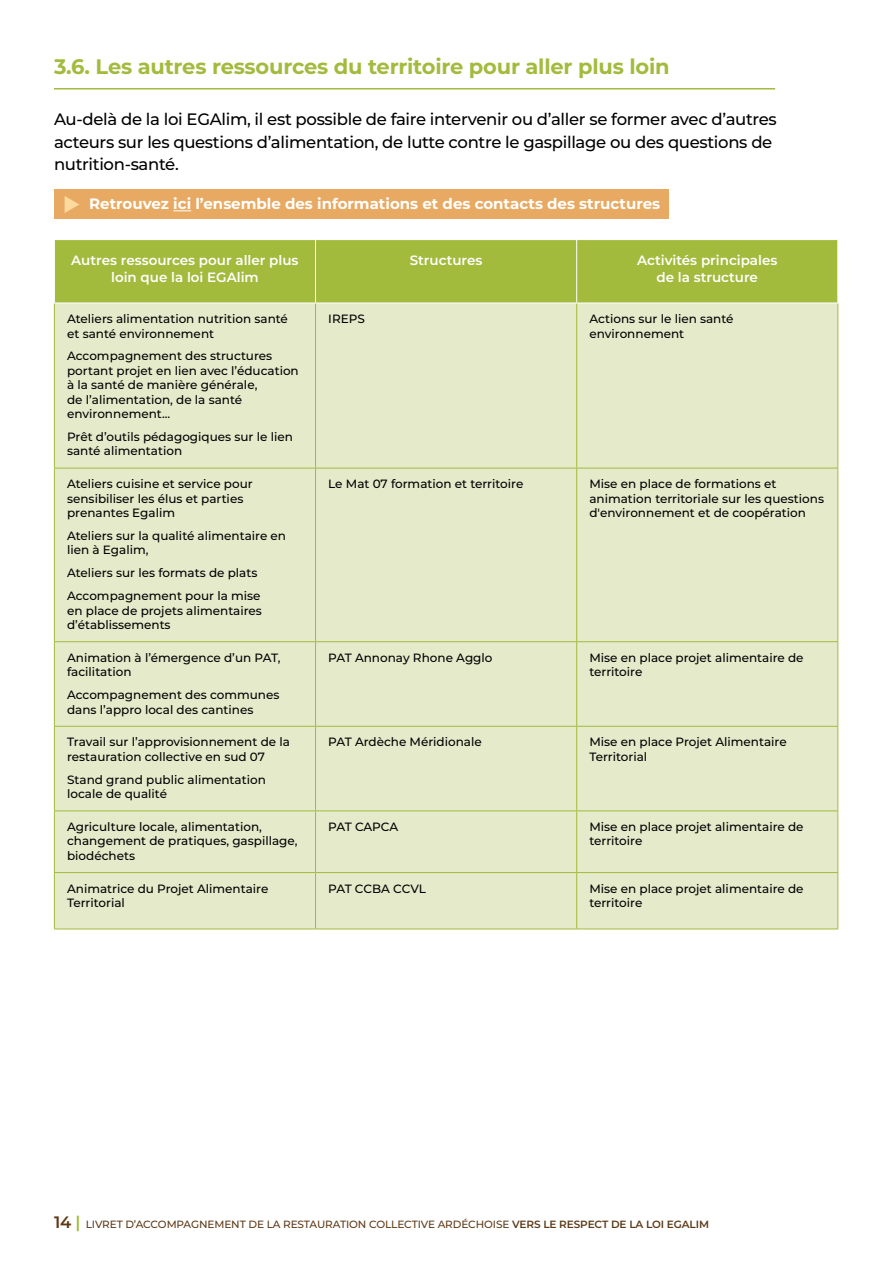
<style>
.page{position:relative;width:893px;height:1263px;background:#fff}
.page>*{position:absolute;margin:0;border:0;box-sizing:border-box;transform-origin:0 0}
.t1{font:700 21px "Montserrat";letter-spacing:-.01em;color:#a2bb3d}
.t2{font:500 16.5px/22.5px "Montserrat";letter-spacing:-.02em;color:#000}
.t3{font:700 15px "Montserrat";color:#fff}
.t4{font:600 13.5px/16.2px "Montserrat";color:#fff;text-align:center}
.t5{font:500 12px/14.4px "Montserrat";color:#000}
.t6{font:500 10.5px "Montserrat";letter-spacing:-.01em;color:#5e3916}
.s1{font-weight:600;font-size:16.5px}
.s2{font-weight:600;font-size:16.5px;color:#a2bb3d}
.s3{font-weight:600}
</style>
<div class="page">
<div style="left:54px;top:189px;width:615px;height:29px;background:#e8aa63"></div>
<div style="left:55px;top:240px;width:782px;height:63px;background:#a2bb3d"></div>
<div style="left:55px;top:304px;width:782px;height:624px;background:#e5eaca"></div>
<hr style="left:54px;top:303px;width:1px;height:165px;background:#a2bb3d">
<hr style="left:315px;top:303px;width:1px;height:165px;background:#a2bb3d">
<hr style="left:576px;top:303px;width:1px;height:165px;background:#a2bb3d">
<hr style="left:837px;top:303px;width:1px;height:165px;background:#a2bb3d">
<hr style="left:54px;top:468px;width:262px;height:1px;background:#a2bb3d">
<hr style="left:54px;top:468px;width:1px;height:173px;background:#a2bb3d">
<hr style="left:316px;top:468px;width:261px;height:1px;background:#a2bb3d">
<hr style="left:315px;top:468px;width:1px;height:173px;background:#a2bb3d">
<hr style="left:577px;top:468px;width:261px;height:1px;background:#a2bb3d">
<hr style="left:576px;top:468px;width:1px;height:173px;background:#a2bb3d">
<hr style="left:837px;top:468px;width:1px;height:173px;background:#a2bb3d">
<hr style="left:54px;top:641px;width:262px;height:1px;background:#a2bb3d">
<hr style="left:54px;top:642px;width:1px;height:84px;background:#a2bb3d">
<hr style="left:316px;top:641px;width:261px;height:1px;background:#a2bb3d">
<hr style="left:315px;top:642px;width:1px;height:84px;background:#a2bb3d">
<hr style="left:577px;top:641px;width:261px;height:1px;background:#a2bb3d">
<hr style="left:576px;top:642px;width:1px;height:84px;background:#a2bb3d">
<hr style="left:837px;top:642px;width:1px;height:84px;background:#a2bb3d">
<hr style="left:54px;top:726px;width:262px;height:1px;background:#a2bb3d">
<hr style="left:54px;top:727px;width:1px;height:83px;background:#a2bb3d">
<hr style="left:316px;top:726px;width:261px;height:1px;background:#a2bb3d">
<hr style="left:315px;top:727px;width:1px;height:83px;background:#a2bb3d">
<hr style="left:577px;top:726px;width:261px;height:1px;background:#a2bb3d">
<hr style="left:576px;top:727px;width:1px;height:83px;background:#a2bb3d">
<hr style="left:837px;top:727px;width:1px;height:83px;background:#a2bb3d">
<hr style="left:54px;top:810px;width:262px;height:1px;background:#a2bb3d">
<hr style="left:54px;top:811px;width:1px;height:61px;background:#a2bb3d">
<hr style="left:316px;top:810px;width:261px;height:1px;background:#a2bb3d">
<hr style="left:315px;top:811px;width:1px;height:61px;background:#a2bb3d">
<hr style="left:577px;top:810px;width:261px;height:1px;background:#a2bb3d">
<hr style="left:576px;top:811px;width:1px;height:61px;background:#a2bb3d">
<hr style="left:837px;top:811px;width:1px;height:61px;background:#a2bb3d">
<hr style="left:54px;top:872px;width:262px;height:1px;background:#a2bb3d">
<hr style="left:54px;top:873px;width:1px;height:55px;background:#a2bb3d">
<hr style="left:316px;top:872px;width:261px;height:1px;background:#a2bb3d">
<hr style="left:315px;top:873px;width:1px;height:55px;background:#a2bb3d">
<hr style="left:577px;top:872px;width:261px;height:1px;background:#a2bb3d">
<hr style="left:576px;top:873px;width:1px;height:55px;background:#a2bb3d">
<hr style="left:837px;top:873px;width:1px;height:55px;background:#a2bb3d">
<hr style="left:54px;top:928px;width:262px;height:1px;background:#a2bb3d">
<hr style="left:316px;top:928px;width:261px;height:1px;background:#a2bb3d">
<hr style="left:577px;top:928px;width:261px;height:1px;background:#a2bb3d">
<hr style="left:315px;top:240px;width:1px;height:63px;background:#fff">
<hr style="left:576px;top:240px;width:1px;height:63px;background:#fff">
<hr style="left:54px;top:303px;width:262px;height:1px;background:#fff">
<hr style="left:316px;top:303px;width:261px;height:1px;background:#fff">
<hr style="left:577px;top:303px;width:261px;height:1px;background:#fff">
<hr style="left:54px;top:88px;width:721px;height:2px;background:#a2bb3d">
<svg style="left:173px;top:210px;width:18px;height:1px"></svg>
<svg style="left:65px;top:196px;width:14px;height:17px"></svg>
<h1 class="t1" style="left:54px;top:52px;width:617px">3.6. Les autres ressources du territoire pour aller plus loin</h1>
<h2 class="t2" style="left:54px;top:107px;width:724px">Au-delà de la loi EGAlim, il est possible de faire intervenir ou d’aller se former avec d’autres acteurs sur les questions d’alimentation, de lutte contre le gaspillage ou des questions de nutrition-santé.</h2>
<p class="t3" style="left:89px;top:193px;width:572px">Retrouvez ici l’ensemble des informations et des contacts des structures</p>
<p class="t4" style="left:71px;top:252px;width:229px">Autres ressources pour aller plus loin que la loi EGAlim</p>
<p class="t4" style="left:410px;top:252px;width:74px">Structures</p>
<p class="t4" style="left:637px;top:252px;width:142px">Activités principales de la structure</p>
<p class="t5" style="left:67px;top:311px;width:222px">Ateliers alimentation nutrition santé et santé environnement</p>
<p class="t5" style="left:67px;top:348px;width:233px">Accompagnement des structures portant projet en lien avec l’éducation à la santé de manière générale,<br>de l’alimentation, de la santé environnement...</p>
<p class="t5" style="left:67px;top:429px;width:227px">Prêt d’outils pédagogiques sur le lien santé alimentation</p>
<p class="t5" style="left:328px;top:311px;width:38px">IREPS</p>
<p class="t5" style="left:589px;top:311px;width:146px">Actions sur le lien santé environnement</p>
<p class="t5" style="left:67px;top:476px;width:187px">Ateliers cuisine et service pour sensibiliser les élus et parties prenantes Egalim</p>
<p class="t5" style="left:67px;top:528px;width:220px">Ateliers sur la qualité alimentaire en lien à Egalim,</p>
<p class="t5" style="left:67px;top:561px;width:195px;line-height:23px">Ateliers sur les formats de plats<br>Accompagnement pour la mise</p>
<p class="t5" style="left:67px;top:603px;width:196px">en place de projets alimentaires d’établissements</p>
<p class="t5" style="left:67px;top:650px;width:215px">Animation à l’émergence d’un PAT, facilitation</p>
<p class="t5" style="left:67px;top:687px;width:214px">Accompagnement des communes dans l’appro local des cantines</p>
<p class="t5" style="left:67px;top:734px;width:224px">Travail sur l’approvisionnement de la restauration collective en sud 07</p>
<p class="t5" style="left:67px;top:772px;width:200px">Stand grand public alimentation locale de qualité</p>
<p class="t5" style="left:328px;top:476px;width:197px">Le Mat 07 formation et territoire</p>
<p class="t5" style="left:589px;top:476px;width:236px">Mise en place de formations et animation territoriale sur les questions d'environnement et de coopération</p>
<p class="t5" style="left:328px;top:650px;width:166px">PAT Annonay Rhone Agglo</p>
<p class="t5" style="left:589px;top:650px;width:216px">Mise en place projet alimentaire de territoire</p>
<p class="t5" style="left:328px;top:734px;width:155px">PAT Ardèche Méridionale</p>
<p class="t5" style="left:589px;top:734px;width:199px">Mise en place Projet Alimentaire<br>Territorial</p>
<p class="t5" style="left:67px;top:819px;width:232px">Agriculture locale, alimentation, changement de pratiques, gaspillage, biodéchets</p>
<p class="t5" style="left:328px;top:819px;width:71px">PAT CAPCA</p>
<p class="t5" style="left:589px;top:819px;width:216px">Mise en place projet alimentaire de territoire</p>
<p class="t5" style="left:67px;top:881px;width:203px">Animatrice du Projet Alimentaire<br>Territorial</p>
<p class="t5" style="left:328px;top:881px;width:99px">PAT CCBA CCVL</p>
<p class="t5" style="left:589px;top:881px;width:216px">Mise en place projet alimentaire de territoire</p>
<p class="t6" style="left:54px;top:1217px;width:657px"><span class="s1">14</span> <span class="s2">|</span> LIVRET D’ACCOMPAGNEMENT DE LA RESTAURATION COLLECTIVE ARDÉCHOISE <span class="s3">VERS LE RESPECT DE LA LOI EGALIM</span></p>
</div>
